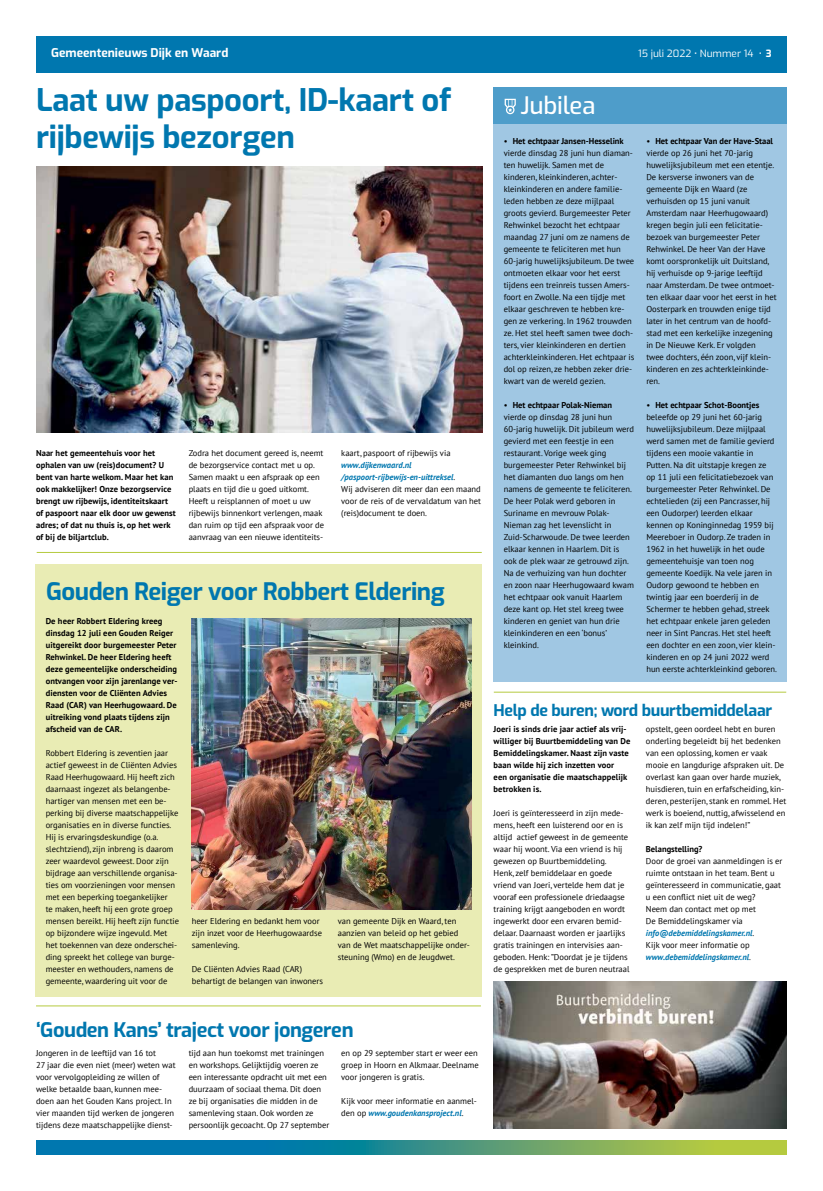
<style>
.page{position:relative;width:823px;height:1191px;background:#fff}
.page>*{position:absolute;margin:0;border:0;box-sizing:border-box;transform-origin:0 0}
.t1{font:700 31px/37.2px "Exo";letter-spacing:-.01em;color:#0077af}
.t2{font:700 24px "Exo";letter-spacing:-.02em;color:#0077af}
.t3{font:500 24px "Exo";letter-spacing:-.01em;color:#fff}
.t4{font:700 20px "Exo";letter-spacing:-.02em;color:#0077af}
.t5{font:700 16px "Exo";letter-spacing:-.02em;color:#0077af}
.t6{font:700 12px "Exo";color:#fff}
.t7{font:10px "Exo";color:#fff}
.t8{font:8.5px/12px "PT Sans";color:#000}
.t9{font:700 8.5px/12px "PT Sans";letter-spacing:.01em;color:#000}
.s1{font-weight:700}
.s2{font-weight:700;font-style:italic;color:#0077af}
</style>
<div class="page">
<div style="left:36px;top:36px;width:750px;height:36px;background:#0077af"></div>
<svg style="left:36px;top:1140px;width:750px;height:15px;background:#439583"></svg>
<hr style="left:37px;top:552px;width:444px;height:1px;background:#b5ca3f">
<hr style="left:36px;top:1005px;width:444px;height:1px;background:#b5ca3f">
<hr style="left:493px;top:692px;width:292px;height:1px;background:#b5ca3f">
<img style="left:37px;top:166px;width:445px;height:266px">
<div style="left:36px;top:564px;width:445px;height:432px;background:#e9ecb4"></div>
<img style="left:192px;top:618px;width:279px;height:291px">
<div style="left:493px;top:124px;width:293px;height:557px;background:#a0c7e3"></div>
<div style="left:493px;top:88px;width:293px;height:36px;background:#4e9dca"></div>
<svg style="left:504px;top:99px;width:11px;height:15px"></svg>
<img style="left:493px;top:981px;width:292px;height:147px">
<h3 class="t6" style="left:51px;top:44px;width:179px">Gemeentenieuws Dijk en Waard</h3>
<p class="t7" style="left:637px;top:47px;width:135px">15 juli 2022 • Nummer 14 • <span class="s1">3</span></p>
<h1 class="t1" style="left:36px;top:79px;width:416px">Laat uw paspoort, ID-kaart of rijbewijs bezorgen</h1>
<h2 class="t3" style="left:520px;top:88px;width:77px">Jubilea</h2>
<p class="t8" style="left:503px;top:135px;width:132px">• <span class="s1">Het echtpaar Jansen-Hesselink </span>vierde dinsdag 28 juni hun diaman&shy;ten huwelijk. Samen met de kinderen, kleinkinderen, achter&shy;kleinkinderen en andere familie&shy;leden hebben ze deze mijlpaal groots gevierd. Burgemeester Peter Rehwinkel bezocht het echtpaar maandag 27 juni om ze namens de gemeente te feliciteren met hun 60-jarig huwelijksjubileum. De twee ontmoeten elkaar voor het eerst tijdens een treinreis tussen Amers&shy;foort en Zwolle. Na een tijdje met elkaar geschreven te hebben kre&shy;gen ze verkering. In 1962 trouwden ze. Het stel heeft samen twee doch&shy;ters, vier kleinkinderen en dertien achterkleinkinderen. Het echtpaar is dol op reizen, ze hebben zeker drie&shy;kwart van de wereld gezien.</p>
<p class="t8" style="left:503px;top:399px;width:132px">• <span class="s1">Het echtpaar Polak-Nieman </span>vierde op dinsdag 28 juni hun<br>60-jarig huwelijk. Dit jubileum werd gevierd met een feestje in een restaurant. Vorige week ging burgemeester Peter Rehwinkel bij het diamanten duo langs om hen namens de gemeente te feliciteren.<br>De heer Polak werd geboren in<br>Suriname en mevrouw Polak-<br>Nieman zag het levenslicht in<br>Zuid-Scharwoude. De twee leerden elkaar kennen in Haarlem. Dit is ook de plek waar ze getrouwd zijn.<br>Na de verhuizing van hun dochter en zoon naar Heerhugowaard kwam het echtpaar ook vanuit Haarlem deze kant op. Het stel kreeg twee kinderen en geniet van hun drie kleinkinderen en een ‘bonus’ kleinkind.</p>
<p class="t8" style="left:646px;top:135px;width:132px">• <span class="s1">Het echtpaar Van der Have-Staal </span>vierde op 26 juni het 70-jarig huwelijksjubileum met een etentje.<br>De kersverse inwoners van de gemeente Dijk en Waard (ze verhuisden op 15 juni vanuit<br>Amsterdam naar Heerhugowaard) kregen begin juli een felicitatie&shy;bezoek van burgemeester Peter<br>Rehwinkel. De heer Van der Have komt oorspronkelijk uit Duitsland, hij verhuisde op 9-jarige leeftijd naar Amsterdam. De twee ontmoet&shy;ten elkaar daar voor het eerst in het<br>Oosterpark en trouwden enige tijd later in het centrum van de hoofd&shy;stad met een kerkelijke inzegening in De Nieuwe Kerk. Er volgden<br>twee dochters, één zoon, vijf klein&shy;kinderen en zes achterkleinkinde&shy;ren.</p>
<p class="t8" style="left:646px;top:399px;width:132px">• <span class="s1">Het echtpaar Schot-Boontjes </span>beleefde op 29 juni het 60-jarig huwelijksjubileum. Deze mijlpaal werd samen met de familie gevierd tijdens een mooie vakantie in<br>Putten. Na dit uitstapje kregen ze op 11 juli een felicitatiebezoek van burgemeester Peter Rehwinkel. De echtelieden (zij een Pancrasser, hij een Oudorper) leerden elkaar kennen op Koninginnedag 1959 bij<br>Meereboer in Oudorp. Ze traden in<br>1962 in het huwelijk in het oude gemeentehuisje van toen nog gemeente Koedijk. Na vele jaren in<br>Oudorp gewoond te hebben en twintig jaar een boerderij in de<br>Schermer te hebben gehad, streek het echtpaar enkele jaren geleden neer in Sint Pancras. Het stel heeft een dochter en een zoon, vier klein&shy;kinderen en op 24 juni 2022 werd hun eerste achterkleinkind geboren.</p>
<p class="t9" style="left:36px;top:447px;width:141px">Naar het gemeentehuis voor het ophalen van uw (reis)document? U bent van harte welkom. Maar het kan ook makkelijker! Onze bezorgservice brengt uw rijbewijs, identiteitskaart of paspoort naar elk door uw gewenst adres; of dat nu thuis is, op het werk of bij de biljartclub.</p>
<p class="t8" style="left:188px;top:447px;width:137px">Zodra het document gereed is, neemt de bezorgservice contact met u op.<br>Samen maakt u een afspraak op een plaats en tijd die u goed uitkomt.<br>Heeft u reisplannen of moet u uw rijbewijs binnenkort verlengen, maak dan ruim op tijd een afspraak voor de aanvraag van een nieuwe identiteits-</p>
<p class="t8" style="left:341px;top:447px;width:111px">kaart, paspoort of rijbewijs via</p>
<p class="t8" style="left:341px;top:459px;width:141px"><span class="s2">www.dijkenwaard.nl /paspoort-rijbewijs-en-uittreksel</span>.<br>Wij adviseren dit meer dan een maand voor de reis of de vervaldatum van het (reis)document te doen.</p>
<h2 class="t2" style="left:46px;top:574px;width:400px">Gouden Reiger voor Robbert Eldering</h2>
<p class="t9" style="left:46px;top:615px;width:133px">De heer Robbert Eldering kreeg dinsdag 12 juli een Gouden Reiger uitgereikt door burgemeester Peter Rehwinkel. De heer Eldering heeft deze gemeentelijke onderscheiding ontvangen voor zijn jarenlange ver&shy;diensten voor de Cliënten Advies Raad (CAR) van Heerhugowaard. De uitreiking vond plaats tijdens zijn afscheid van de CAR.</p>
<p class="t8" style="left:46px;top:747px;width:135px">Robbert Eldering is zeventien jaar actief geweest in de Cliënten Advies Raad Heerhugowaard. Hij heeft zich daarnaast ingezet als belangenbe&shy;hartiger van mensen met een be&shy;perking bij diverse maatschappelijke organisaties en in diverse functies.<br>Hij is ervaringsdeskundige (o.a. slechtziend), zijn inbreng is daarom zeer waardevol geweest. Door zijn bijdrage aan verschillende organisa&shy;ties om voorzieningen voor mensen met een beperking toegankelijker<br>te maken, heeft hij een grote groep mensen bereikt. Hij heeft zijn functie op bijzondere wijze ingevuld. Met het toekennen van deze onderschei&shy;ding spreekt het college van burge&shy;meester en wethouders, namens de gemeente, waardering uit voor de</p>
<h3 class="t5" style="left:493px;top:698px;width:280px">Help de buren; word buurtbemiddelaar</h3>
<p class="t9" style="left:493px;top:723px;width:138px">Joeri is sinds drie jaar actief als vrij&shy;williger bij Buurtbemiddeling van De Bemiddelingskamer. Naast zijn vaste baan wilde hij zich inzetten voor<br>een organisatie die maatschappelijk betrokken is.</p>
<p class="t8" style="left:493px;top:807px;width:137px">Joeri is geïnteresseerd in zijn mede&shy;mens, heeft een luisterend oor en is altijd actief geweest in de gemeente waar hij woont. Via een vriend is hij gewezen op Buurtbemiddeling.<br>Henk, zelf bemiddelaar en goede vriend van Joeri, vertelde hem dat je vooraf een professionele driedaagse training krijgt aangeboden en wordt ingewerkt door een ervaren bemid&shy;delaar. Daarnaast worden er jaarlijks gratis trainingen en intervisies aan&shy;geboden. Henk: ”Doordat je je tijdens de gesprekken met de buren neutraal</p>
<p class="t8" style="left:645px;top:723px;width:142px">opstelt, geen oordeel hebt en buren onderling begeleidt bij het bedenken van een oplossing, komen er vaak mooie en langdurige afspraken uit. De overlast kan gaan over harde muziek, huisdieren, tuin en erfafscheiding, kin&shy;deren, pesterijen, stank en rommel. Het werk is boeiend, nuttig, afwisselend en ik kan zelf mijn tijd indelen!”</p>
<p class="t9" style="left:645px;top:843px;width:58px">Belangstelling?</p>
<p class="t8" style="left:645px;top:855px;width:138px">Door de groei van aanmeldingen is er ruimte ontstaan in het team. Bent u geïnteresseerd in communicatie, gaat u een conflict niet uit de weg?<br>Neem dan contact met op met<br>De Bemiddelingskamer via <span class="s2">info@debemiddelingskamer.nl</span>.<br>Kijk voor meer informatie op <span class="s2">www.debemiddelingskamer.nl</span>.</p>
<p class="t8" style="left:192px;top:915px;width:132px">heer Eldering en bedankt hem voor zijn inzet voor de Heerhugowaardse samenleving.</p>
<p class="t8" style="left:192px;top:963px;width:133px">De Cliënten Advies Raad (CAR) behartigt de belangen van inwoners</p>
<p class="t8" style="left:337px;top:915px;width:134px">van gemeente Dijk en Waard, ten aanzien van beleid op het gebied van de Wet maatschappelijke onder&shy;steuning (Wmo) en de Jeugdwet.</p>
<h3 class="t4" style="left:36px;top:1015px;width:319px">‘Gouden Kans’ traject voor jongeren</h3>
<p class="t8" style="left:36px;top:1047px;width:141px">Jongeren in de leeftijd van 16 tot<br>27 jaar die even niet (meer) weten wat voor vervolgopleiding ze willen of welke betaalde baan, kunnen mee&shy;doen aan het Gouden Kans project. In vier maanden tijd werken de jongeren tijdens deze maatschappelijke dienst-</p>
<p class="t8" style="left:188px;top:1047px;width:142px">tijd aan hun toekomst met trainingen en workshops. Gelijktijdig voeren ze een interessante opdracht uit met een duurzaam of sociaal thema. Dit doen ze bij organisaties die midden in de samenleving staan. Ook worden ze persoonlijk gecoacht. Op 27 september</p>
<p class="t8" style="left:341px;top:1047px;width:139px">en op 29 september start er weer een groep in Hoorn en Alkmaar. Deelname voor jongeren is gratis.</p>
<p class="t8" style="left:341px;top:1095px;width:137px">Kijk voor meer informatie en aanmel&shy;den op <span class="s2">www.goudenkansproject.nl</span>.</p>
</div>
